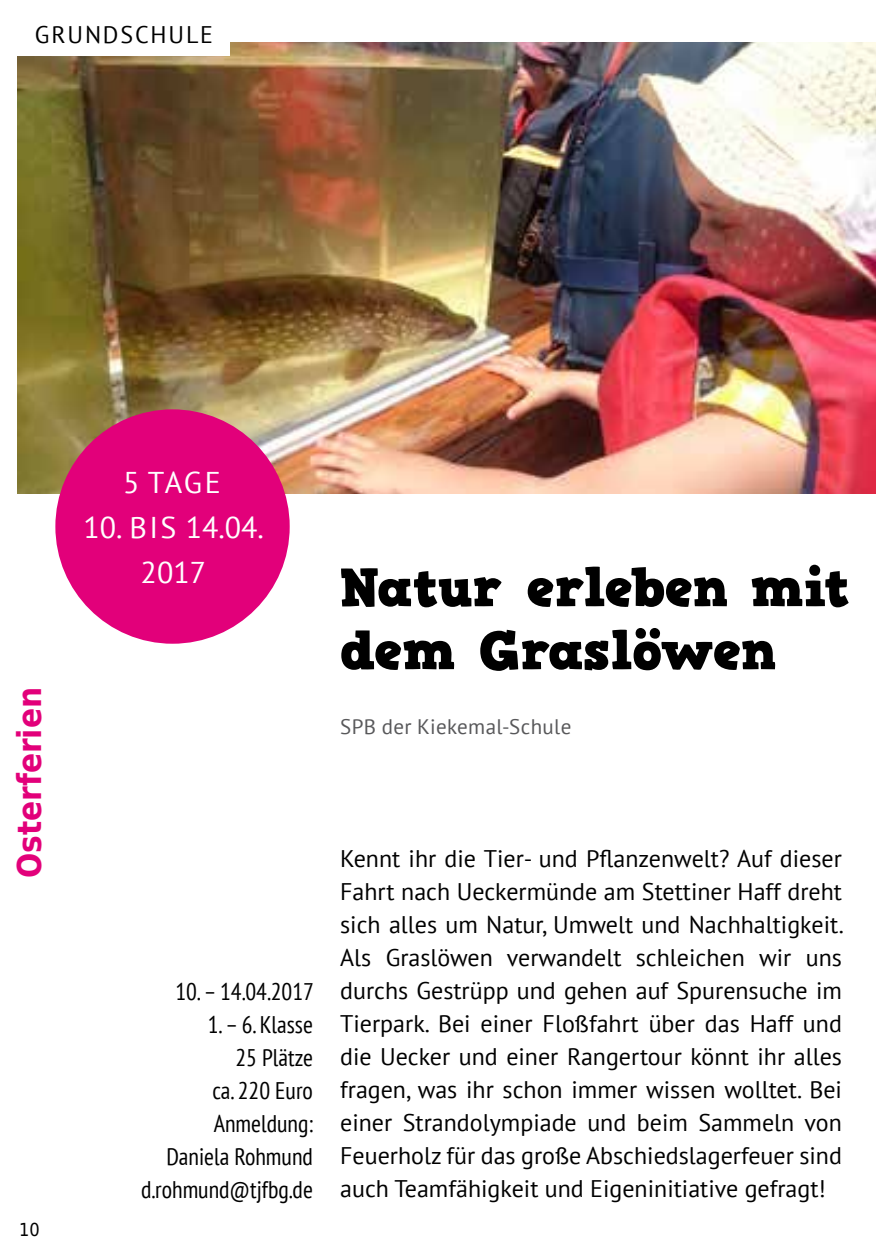
<style>
.page{position:relative;width:893px;height:1259px;background:#fff}
.page>*{position:absolute;margin:0;border:0;box-sizing:border-box;transform-origin:0 0}
.t1{font:54px/63px "HVD Comic Serif Pro";letter-spacing:-.01em;color:#000}
.t2{font:700 33px "DejaVu Sans Condensed";color:#e2007a}
.t3{font:30px/45px "PT Sans";color:#fff;text-align:center}
.t4{font:24px/33px "PT Sans";color:#000;text-align:justify}
.t5{font:condensed 24px/33px "PT Sans";color:#000;text-align:right}
.t6{font:24px "PT Sans";letter-spacing:.075em;color:#000}
.t7{font:21px "PT Sans";letter-spacing:.02em;color:#58585a}
.t8{font:18px "DejaVu Sans Condensed";color:#000}
</style>
<div class="page">
<img style="left:17px;top:43px;width:859px;height:450px">
<div style="left:55px;top:409px;width:235px;height:235px;background:#e2007a;border-radius:50%"></div>
<div style="left:0;top:13px;width:230px;height:43px;background:#fff"></div>
<p class="t6" style="left:35px;top:19px;width:180px">GRUNDSCHULE</p>
<h2 class="t2" style="left:3px;top:878px;width:193px;rotate:-90deg">Osterferien</h2>
<p class="t8" style="left:19px;top:1214px;width:22px">10</p>
<p class="t3" style="left:123px;top:459px;width:99px">5 TAGE</p>
<p class="t3" style="left:84px;top:504px;width:182px">10. BIS 14.04.<br>2017</p>
<h1 class="t1" style="left:340px;top:556px;width:512px">Natur erleben mit dem Graslöwen</h1>
<p class="t7" style="left:340px;top:713px;width:233px">SPB der Kiekemal-Schule</p>
<p class="t5" style="left:175px;top:975px;width:140px">10. – 14.04.2017</p>
<p class="t5" style="left:141px;top:1008px;width:173px">1. – 6. Klasse<br>25 Plätze<br>ca. 220 Euro<br>Anmeldung:<br>Daniela Rohmund d.rohmund@tjfbg.de</p>
<p class="t4" style="left:340px;top:842px;width:505px">Kennt ihr die Tier- und Pflanzenwelt? Auf dieser Fahrt nach Ueckermünde am Stettiner Haff dreht sich alles um Natur, Umwelt und Nachhaltigkeit.<br>Als Graslöwen verwandelt schleichen wir uns durchs Gestrüpp und gehen auf Spurensuche im Tierpark. Bei einer Floßfahrt über das Haff und die Uecker und einer Rangertour könnt ihr alles fragen, was ihr schon immer wissen wolltet. Bei einer Strandolympiade und beim Sammeln von Feuerholz für das große Abschiedslagerfeuer sind auch Teamfähigkeit und Eigeninitiative gefragt!</p>
</div>
